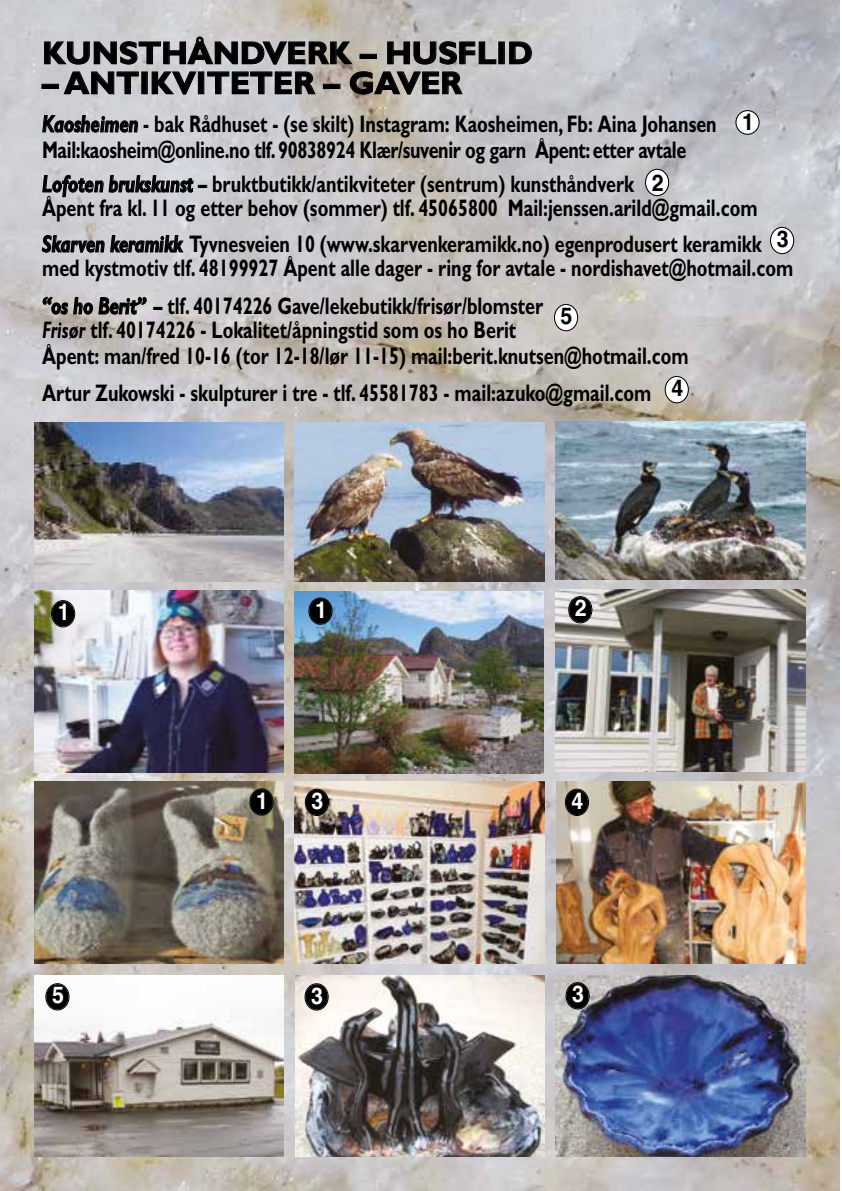
<style>
.page{position:relative;width:842px;height:1191px;background:#fff}
.page>*{position:absolute;margin:0;border:0;box-sizing:border-box;transform-origin:0 0}
.t1{font:700 32px "Gill Sans";color:#000}
.t2{font:700 24px/24px "Gill Sans";color:#000;scale:.75 1}
.t3{font:700 24px/26px "Gill Sans";letter-spacing:-.02em;color:#000;scale:.75 1}
.t4{font:700 23.2px "Helvetica";color:#fff;scale:.92 1}
.t5{font:700 23.2px "Helvetica";color:#000;scale:.92 1}
.s1{font-style:italic}
</style>
<div class="page">
<img style="left:0;top:0;width:839px;height:1191px">
<img style="left:34px;top:591px;width:249px;height:181px">
<img style="left:34px;top:422px;width:249px;height:159px">
<img style="left:295px;top:422px;width:249px;height:159px">
<img style="left:556px;top:421px;width:249px;height:159px">
<img style="left:34px;top:782px;width:249px;height:181px">
<img style="left:295px;top:781px;width:249px;height:182px">
<img style="left:295px;top:975px;width:249px;height:182px">
<img style="left:294px;top:591px;width:250px;height:182px">
<img style="left:556px;top:975px;width:249px;height:182px">
<img style="left:557px;top:782px;width:248px;height:181px">
<img style="left:556px;top:590px;width:249px;height:181px">
<svg style="left:44px;top:36px;width:310px;height:29px;background:#aaa8aa"></svg>
<div style="left:360px;top:54px;width:17px;height:5px;border:1px solid #000"></div>
<svg style="left:387px;top:41px;width:110px;height:24px;background:#9f9d9c"></svg>
<div style="left:498px;top:41px;width:7px;height:23px;border:1px solid #000"></div>
<svg style="left:509px;top:41px;width:23px;height:24px"></svg>
<div style="left:42px;top:84px;width:17px;height:5px;border:1px solid #000"></div>
<svg style="left:63px;top:71px;width:76px;height:24px;background:#a8a8ac"></svg>
<div style="left:141px;top:71px;width:7px;height:23px;border:1px solid #000"></div>
<svg style="left:151px;top:71px;width:46px;height:24px"></svg>
<div style="left:198px;top:71px;width:6px;height:23px;border:1px solid #000"></div>
<svg style="left:207px;top:71px;width:109px;height:24px;background:#a2a2a5"></svg>
<div style="left:323px;top:84px;width:17px;height:5px;border:1px solid #000"></div>
<svg style="left:349px;top:71px;width:114px;height:24px;background:#9a958f"></svg>
<svg style="left:42px;top:113px;width:96px;height:20px;background:#939296"></svg>
<svg style="left:42px;top:173px;width:152px;height:24px;background:#9f9ea3"></svg>
<svg style="left:42px;top:233px;width:142px;height:20px;background:#929195"></svg>
<svg style="left:43px;top:297px;width:104px;height:22px;background:#9c9997"></svg>
<img style="left:34px;top:976px;width:249px;height:180px">
<svg style="left:51px;top:600px;width:24px;height:27px"></svg>
<svg style="left:308px;top:597px;width:25px;height:28px"></svg>
<svg style="left:249px;top:788px;width:25px;height:27px"></svg>
<svg style="left:568px;top:596px;width:24px;height:27px"></svg>
<svg style="left:304px;top:983px;width:25px;height:27px"></svg>
<svg style="left:565px;top:982px;width:25px;height:27px"></svg>
<svg style="left:45px;top:983px;width:25px;height:27px"></svg>
<svg style="left:305px;top:788px;width:24px;height:28px"></svg>
<svg style="left:565px;top:788px;width:24px;height:28px"></svg>
<div style="left:736px;top:111px;width:23px;height:23px;background:#fff;border-radius:50%"></div>
<div style="left:735px;top:110px;width:25px;height:25px;border:2px solid #000;border-radius:50%"></div>
<svg style="left:645px;top:169px;width:24px;height:27px"></svg>
<svg style="left:770px;top:227px;width:24px;height:27px"></svg>
<svg style="left:665px;top:376px;width:24px;height:27px"></svg>
<svg style="left:554px;top:304px;width:24px;height:27px"></svg>
<h1 class="t1" style="left:42px;top:34px;width:492px">KUNSTHÅNDVERK – HUSFLID</h1>
<h1 class="t1" style="left:42px;top:64px;width:421px">– ANTIKVITETER – GAVER</h1>
<p class="t3" style="left:42px;top:112px;width:901px"><span class="s1">Kaosheimen</span> - bak Rådhuset - (se skilt) Instagram: Kaosheimen, Fb: Aina Johansen<br>Mail:kaosheim@online.no tlf. 90838924 Klær/suvenir og garn Åpent: etter avtale</p>
<p class="t2" style="left:42px;top:173px;width:955px"><span class="s1">Lofoten brukskunst</span> – bruktbutikk/antikviteter (sentrum) kunsthåndverk<br>Åpent fra kl. 11 og etter behov (sommer) tlf. 45065800 Mail:jenssen.arild@gmail.com</p>
<p class="t2" style="left:42px;top:233px;width:1003px"><span class="s1">Skarven keramikk</span> Tyvnesveien 10 (www.skarvenkeramikk.no) egenprodusert keramikk med kystmotiv tlf. 48199927 Åpent alle dager - ring for avtale - nordishavet@hotmail.com</p>
<p class="t2" style="left:42px;top:294px;width:863px;line-height:25px"><span class="s1">“os ho Berit”</span> – tlf. 40174226 Gave/lekebutikk/frisør/blomster<br><span class="s1">Frisør</span> tlf. 40174226 - Lokalitet/åpningstid som os ho Berit<br>Åpent: man/fred 10-16 (tor 12-18/lør 11-15) mail:berit.knutsen@hotmail.com</p>
<p class="t2" style="left:42px;top:381px;width:814px">Artur Zukowski - skulpturer i tre - tlf. 45581783 - mail:azuko@gmail.com</p>
<p class="t5" style="left:742px;top:103px;width:14px">1</p>
<p class="t5" style="left:652px;top:164px;width:14px">2</p>
<p class="t5" style="left:777px;top:220px;width:14px">3</p>
<p class="t5" style="left:561px;top:297px;width:14px">5</p>
<p class="t5" style="left:671px;top:369px;width:14px">4</p>
<p class="t4" style="left:58px;top:593px;width:14px">1</p>
<p class="t4" style="left:315px;top:591px;width:14px">1</p>
<p class="t4" style="left:575px;top:589px;width:14px">2</p>
<p class="t4" style="left:256px;top:781px;width:14px">1</p>
<p class="t4" style="left:311px;top:782px;width:14px">3</p>
<p class="t4" style="left:571px;top:782px;width:14px">4</p>
<p class="t4" style="left:52px;top:976px;width:14px">5</p>
<p class="t4" style="left:311px;top:976px;width:14px">3</p>
<p class="t4" style="left:572px;top:975px;width:14px">3</p>
</div>
